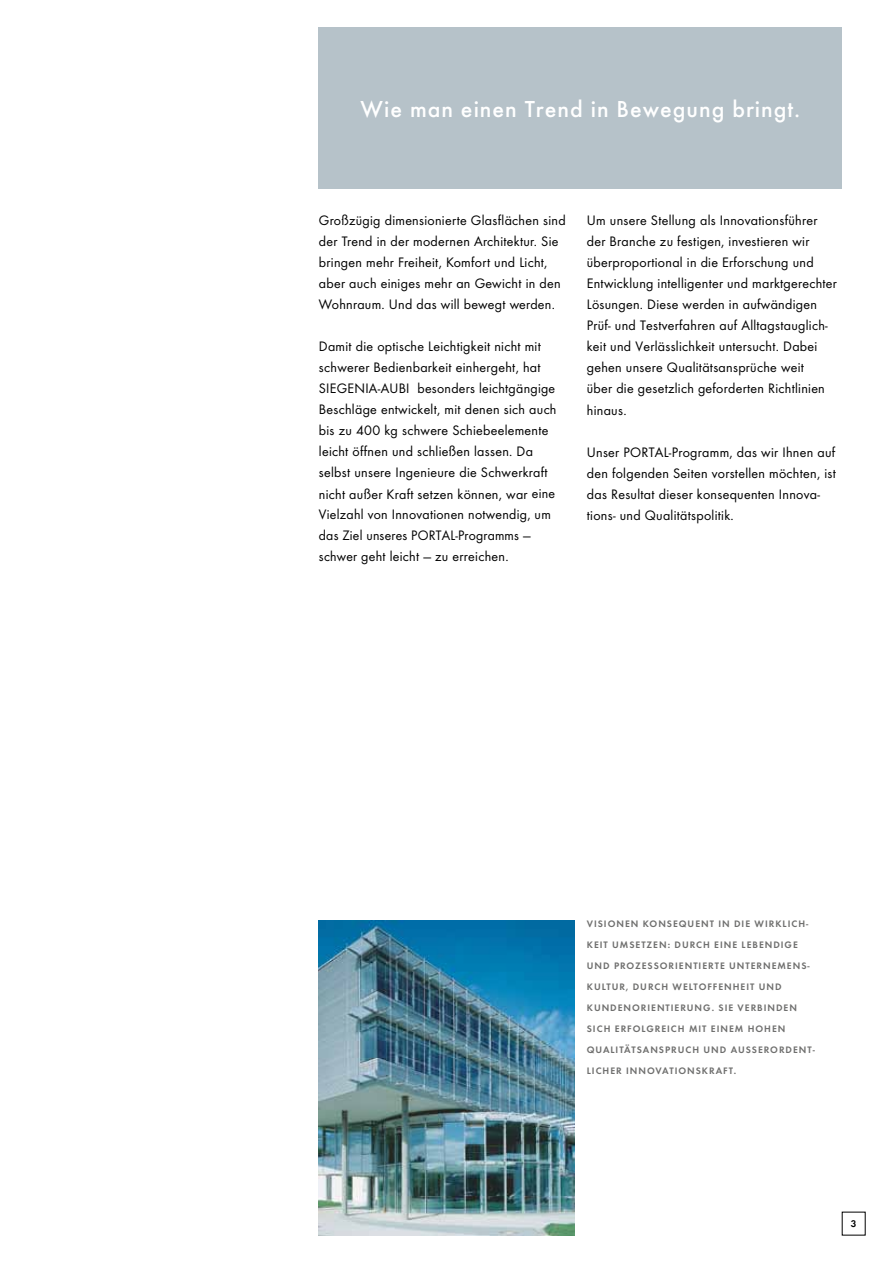
<style>
.page{position:relative;width:893px;height:1263px;background:#fff}
.page>*{position:absolute;margin:0;border:0;box-sizing:border-box;transform-origin:0 0}
.t1{font:500 24px "Futura";letter-spacing:.04em;color:#fff}
.t2{font:14.25px/21px "Futura Boo";letter-spacing:.02em;color:#000}
.t3{font:10.05px "Futura Dem";color:#000}
.t4{font:9.75px/21px "Futura Dem";letter-spacing:.1em;color:#6f6f6e}
</style>
<div class="page">
<div style="left:319px;top:28px;width:523px;height:161px;background:#b6c2c9"></div>
<img style="left:319px;top:921px;width:255px;height:314px">
<h1 class="t1" style="left:361px;top:95px;width:441px">Wie man einen Trend in Bewegung bringt.</h1>
<p class="t2" style="left:319px;top:210px;width:248px">Großzügig dimensionierte Glasflächen sind der Trend in der modernen Architektur. Sie bringen mehr Freiheit, Komfort und Licht, aber auch einiges mehr an Gewicht in den Wohnraum. Und das will bewegt werden.</p>
<p class="t2" style="left:319px;top:336px;width:239px">Damit die optische Leichtigkeit nicht mit schwerer Bedienbarkeit einhergeht, hat SIEGENIA-AUBI besonders leichtgängige Beschläge entwickelt, mit denen sich auch bis zu 400 kg schwere Schiebeelemente leicht öffnen und schließen lassen. Da selbst unsere Ingenieure die Schwerkraft nicht außer Kraft setzen können, war eine Vielzahl von Innovationen notwendig, um das Ziel unseres PORTAL-Programms — schwer geht leicht — zu erreichen.</p>
<p class="t2" style="left:587px;top:210px;width:252px">Um unsere Stellung als Innovationsführer der Branche zu festigen, investieren wir überproportional in die Erforschung und Entwicklung intelligenter und marktgerechter Lösungen. Diese werden in aufwändigen Prüf- und Testverfahren auf Alltagstauglich&shy;keit und Verlässlichkeit untersucht. Dabei gehen unsere Qualitätsansprüche weit<br>über die gesetzlich geforderten Richtlinien hinaus.</p>
<p class="t2" style="left:587px;top:441px;width:251px">Unser PORTAL-Programm, das wir Ihnen auf den folgenden Seiten vorstellen möchten, ist das Resultat dieser konsequenten Innova&shy;tions- und Qualitätspolitik.</p>
<p class="t4" style="left:587px;top:913px;width:230px">VISIONEN KONSEQUENT IN DIE WIRKLICH-KEIT UMSETZEN: DURCH EINE LEBENDIGE UND PROZESSORIENTIERTE UNTERNEMENS-KULTUR, DURCH WELTOFFENH EIT UND KUNDENORIENTIERUNG. SIE VERBINDEN SICH ERFOLGREICH MIT EINEM HOH EN QUALITÄTSANSPRUCH UND AUSSERORDENT-LICH ER INNOVATIONSKRAFT.</p>
<p class="t3" style="left:851px;top:1216px;width:7px">3</p>
</div>
